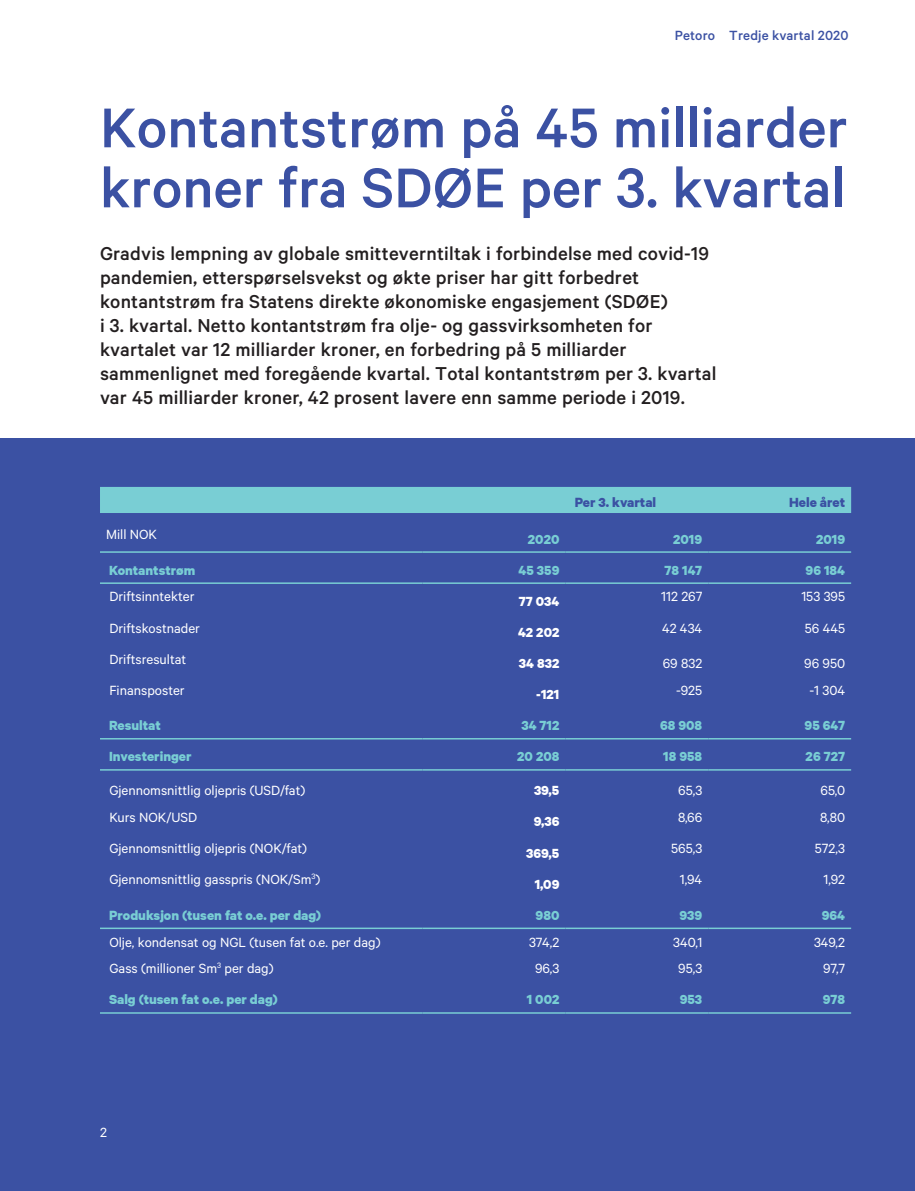
<style>
.page{position:relative;width:915px;height:1191px;background:#fff}
.page>*{position:absolute;margin:0;border:0;box-sizing:border-box;transform-origin:0 0}
.t1{font:500 63px/60px "Calibre";color:#3b51a3}
.Ingress{font:500 21px/24px "Calibre";letter-spacing:.01em;color:#231f20}
.Tabelltekst_-_venstr{font:15px "Calibre";color:#fff}
.Tabelltekst_-_høyres{font:15px "Calibre";color:#fff}
.Tabelltekst_-_venstr-2{font:700 15px "Calibre";color:#79ced4}
.Tabelltekst_-_høyres-2{font:700 15px "Calibre";color:#79ced4}
.Tabelltekst_-_høyre{font:700 15px "Calibre";color:#fff}
.Tabelltekst_-_høyre-2{font:700 15px "Calibre";color:#79ced4}
.t2{font:500 15px "Calibre";letter-spacing:.01em;color:#3b51a3}
.tabellheadinger{font:700 15px "Calibre";color:#3b51a3}
.Tabelltekst_-_høyre-3{font:15px "Calibre";color:#fff}
</style>
<div class="page">
<div style="left:0;top:438px;width:914px;height:753px;background:#3b51a3"></div>
<div style="left:100px;top:487px;width:750px;height:26px;background:#79ced4"></div>
<hr style="left:100px;top:738px;width:322px;height:1px;background:#79ced4">
<hr style="left:422px;top:738px;width:143px;height:1px;background:#79ced4">
<hr style="left:565px;top:738px;width:143px;height:1px;background:#79ced4">
<hr style="left:708px;top:738px;width:142px;height:1px;background:#79ced4">
<hr style="left:100px;top:582px;width:322px;height:2px;background:#79ced4">
<hr style="left:422px;top:582px;width:143px;height:2px;background:#79ced4">
<hr style="left:565px;top:582px;width:143px;height:2px;background:#79ced4">
<hr style="left:708px;top:582px;width:142px;height:2px;background:#79ced4">
<hr style="left:100px;top:769px;width:322px;height:1px;background:#79ced4">
<hr style="left:422px;top:769px;width:143px;height:1px;background:#79ced4">
<hr style="left:565px;top:769px;width:143px;height:1px;background:#79ced4">
<hr style="left:708px;top:769px;width:142px;height:1px;background:#79ced4">
<hr style="left:100px;top:551px;width:322px;height:2px;background:#79ced4">
<hr style="left:422px;top:551px;width:143px;height:2px;background:#79ced4">
<hr style="left:565px;top:551px;width:143px;height:2px;background:#79ced4">
<hr style="left:708px;top:551px;width:142px;height:2px;background:#79ced4">
<hr style="left:100px;top:927px;width:322px;height:2px;background:#79ced4">
<hr style="left:422px;top:927px;width:143px;height:2px;background:#79ced4">
<hr style="left:565px;top:927px;width:143px;height:2px;background:#79ced4">
<hr style="left:708px;top:927px;width:142px;height:2px;background:#79ced4">
<hr style="left:100px;top:1012px;width:322px;height:1px;background:#79ced4">
<hr style="left:422px;top:1012px;width:143px;height:1px;background:#79ced4">
<hr style="left:565px;top:1012px;width:143px;height:1px;background:#79ced4">
<hr style="left:708px;top:1012px;width:142px;height:1px;background:#79ced4">
<p class="t2" style="left:674px;top:26px;width:175px">Petoro Tredje kvartal 2020</p>
<p class="t1" style="left:100px;top:96px;width:749px">Kontantstrøm på 45 milliarder kroner fra SDØE per 3. kvartal</p>
<p class="Ingress" style="left:100px;top:241px;width:617px">Gradvis lempning av globale smitteverntiltak i forbindelse med covid-19 pandemien, etterspørselsvekst og økte priser har gitt forbedret kontantstrøm fra Statens direkte økonomiske engasjement (SDØE)<br>i 3. kvartal. Netto kontantstrøm fra olje- og gassvirksomheten for kvartalet var 12 milliarder kroner, en forbedring på 5 milliarder sammenlignet med foregående kvartal. Total kontantstrøm per 3. kvartal var 45 milliarder kroner, 42 prosent lavere enn samme periode i 2019.</p>
<p class="tabellheadinger" style="left:574px;top:493px;width:83px">Per 3. kvartal</p>
<p class="tabellheadinger" style="left:789px;top:493px;width:57px">Hele året</p>
<p class="Tabelltekst_-_venstr" style="left:106px;top:526px;width:52px">Mill NOK</p>
<p class="Tabelltekst_-_høyre-2" style="left:527px;top:530px;width:33px">2020</p>
<p class="Tabelltekst_-_høyres-2" style="left:673px;top:530px;width:31px">2019</p>
<p class="Tabelltekst_-_høyres-2" style="left:815px;top:530px;width:31px">2019</p>
<p class="Tabelltekst_-_venstr-2" style="left:109px;top:561px;width:88px">Kontantstrøm</p>
<p class="Tabelltekst_-_høyre-2" style="left:518px;top:561px;width:42px">45 359</p>
<p class="Tabelltekst_-_høyres-2" style="left:664px;top:561px;width:39px">78 147</p>
<p class="Tabelltekst_-_høyres-2" style="left:805px;top:561px;width:41px">96 184</p>
<p class="Tabelltekst_-_venstr" style="left:109px;top:588px;width:87px">Driftsinntekter</p>
<p class="Tabelltekst_-_høyre" style="left:518px;top:592px;width:42px">77 034</p>
<p class="Tabelltekst_-_høyres" style="left:661px;top:588px;width:42px">112 267</p>
<p class="Tabelltekst_-_høyres" style="left:801px;top:588px;width:45px">153 395</p>
<p class="Tabelltekst_-_venstr" style="left:109px;top:619px;width:92px">Driftskostnader</p>
<p class="Tabelltekst_-_høyre" style="left:518px;top:623px;width:43px">42 202</p>
<p class="Tabelltekst_-_høyres" style="left:662px;top:619px;width:42px">42 434</p>
<p class="Tabelltekst_-_høyres" style="left:804px;top:619px;width:42px">56 445</p>
<p class="Tabelltekst_-_venstr" style="left:109px;top:650px;width:78px">Driftsresultat</p>
<p class="Tabelltekst_-_høyre" style="left:518px;top:654px;width:42px">34 832</p>
<p class="Tabelltekst_-_høyres" style="left:662px;top:654px;width:41px">69 832</p>
<p class="Tabelltekst_-_høyres" style="left:803px;top:654px;width:42px">96 950</p>
<p class="Tabelltekst_-_venstr" style="left:109px;top:681px;width:77px">Finansposter</p>
<p class="Tabelltekst_-_høyre" style="left:536px;top:685px;width:25px">-121</p>
<p class="Tabelltekst_-_høyres" style="left:675px;top:681px;width:28px">-925</p>
<p class="Tabelltekst_-_høyres" style="left:809px;top:681px;width:37px">-1 304</p>
<p class="Tabelltekst_-_venstr-2" style="left:109px;top:716px;width:53px">Resultat</p>
<p class="Tabelltekst_-_høyre-2" style="left:521px;top:716px;width:40px">34 712</p>
<p class="Tabelltekst_-_høyres-2" style="left:659px;top:716px;width:44px">68 908</p>
<p class="Tabelltekst_-_høyres-2" style="left:804px;top:716px;width:42px">95 647</p>
<p class="Tabelltekst_-_venstr-2" style="left:109px;top:747px;width:84px">Investeringer</p>
<p class="Tabelltekst_-_høyre-2" style="left:517px;top:747px;width:44px">20 208</p>
<p class="Tabelltekst_-_høyres-2" style="left:663px;top:747px;width:40px">18 958</p>
<p class="Tabelltekst_-_høyres-2" style="left:805px;top:747px;width:41px">26 727</p>
<p class="Tabelltekst_-_venstr" style="left:109px;top:782px;width:197px">Gjennomsnittlig oljepris (USD/fat)</p>
<p class="Tabelltekst_-_høyre" style="left:534px;top:781px;width:27px">39,5</p>
<p class="Tabelltekst_-_høyres" style="left:678px;top:782px;width:25px">65,3</p>
<p class="Tabelltekst_-_høyres" style="left:820px;top:782px;width:26px">65,0</p>
<p class="Tabelltekst_-_venstr" style="left:109px;top:808px;width:89px">Kurs NOK/USD</p>
<p class="Tabelltekst_-_høyre" style="left:533px;top:812px;width:27px">9,36</p>
<p class="Tabelltekst_-_høyres" style="left:677px;top:808px;width:26px">8,66</p>
<p class="Tabelltekst_-_høyres" style="left:819px;top:808px;width:27px">8,80</p>
<p class="Tabelltekst_-_venstr" style="left:109px;top:840px;width:199px">Gjennomsnittlig oljepris (NOK/fat)</p>
<p class="Tabelltekst_-_høyre" style="left:526px;top:843px;width:35px">369,5</p>
<p class="Tabelltekst_-_høyres" style="left:671px;top:840px;width:33px">565,3</p>
<p class="Tabelltekst_-_høyres" style="left:814px;top:840px;width:32px">572,3</p>
<p class="Tabelltekst_-_venstr" style="left:109px;top:871px;width:212px">Gjennomsnittlig gasspris (NOK/Sm<sup>3</sup>)</p>
<p class="Tabelltekst_-_høyre" style="left:534px;top:875px;width:26px">1,09</p>
<p class="Tabelltekst_-_høyres" style="left:679px;top:871px;width:24px">1,94</p>
<p class="Tabelltekst_-_høyres" style="left:823px;top:871px;width:23px">1,92</p>
<p class="Tabelltekst_-_venstr-2" style="left:109px;top:906px;width:214px">Produksjon (tusen fat o.e. per dag)</p>
<p class="Tabelltekst_-_høyre-2" style="left:535px;top:906px;width:25px">980</p>
<p class="Tabelltekst_-_høyres-2" style="left:679px;top:906px;width:24px">939</p>
<p class="Tabelltekst_-_høyres-2" style="left:821px;top:906px;width:25px">964</p>
<p class="Tabelltekst_-_venstr" style="left:109px;top:933px;width:272px">Olje, kondensat og NGL (tusen fat o.e. per dag)</p>
<p class="Tabelltekst_-_høyre-3" style="left:529px;top:933px;width:32px">374,2</p>
<p class="Tabelltekst_-_høyres" style="left:673px;top:933px;width:30px">340,1</p>
<p class="Tabelltekst_-_høyres" style="left:813px;top:933px;width:33px">349,2</p>
<p class="Tabelltekst_-_venstr" style="left:109px;top:960px;width:166px">Gass (millioner Sm<sup>3</sup> per dag)</p>
<p class="Tabelltekst_-_høyre-3" style="left:535px;top:960px;width:26px">96,3</p>
<p class="Tabelltekst_-_høyres" style="left:678px;top:960px;width:25px">95,3</p>
<p class="Tabelltekst_-_høyres" style="left:822px;top:960px;width:23px">97,7</p>
<p class="Tabelltekst_-_venstr-2" style="left:109px;top:990px;width:170px">Salg (tusen fat o.e. per dag)</p>
<p class="Tabelltekst_-_høyre-2" style="left:526px;top:990px;width:34px">1 002</p>
<p class="Tabelltekst_-_høyres-2" style="left:679px;top:990px;width:24px">953</p>
<p class="Tabelltekst_-_høyres-2" style="left:822px;top:990px;width:24px">978</p>
<p class="Tabelltekst_-_venstr" style="left:100px;top:1123px;width:8px">2</p>
</div>
